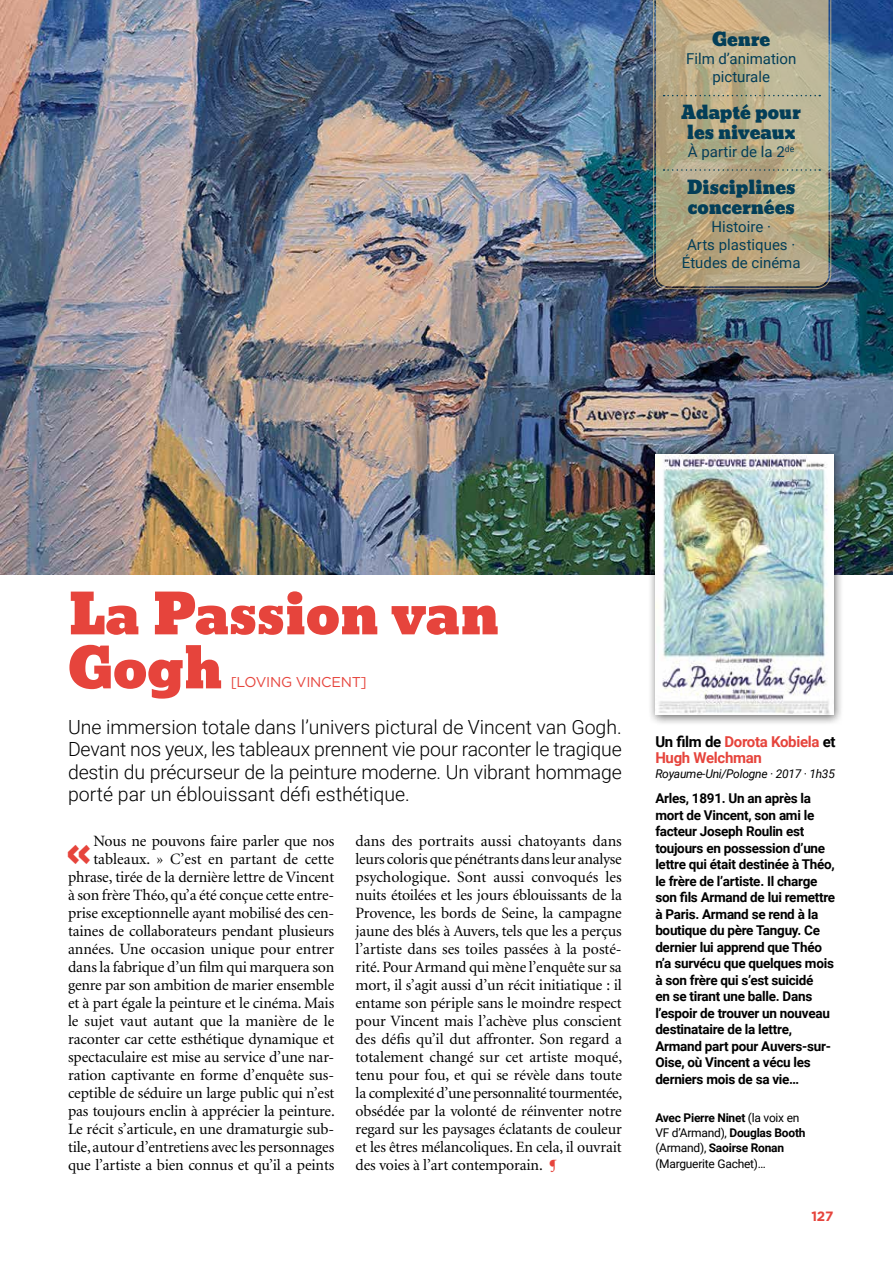
<style>
.page{position:relative;width:893px;height:1263px;background:#fff}
.page>*{position:absolute;margin:0;border:0;box-sizing:border-box;transform-origin:0 0}
.t1{font:54px/54px "Bevan";color:#e6443c}
.t2{font:36.6px "Bevan";color:#e6443c}
.t3{font:300 19.5px/22.5px "Roboto";color:#000;text-align:justify}
.t4{font:18px/19.5px "Bevan";color:#033e58;text-align:center}
.t5{font:15.75px/18px "Minion";letter-spacing:-.01em;color:#000;text-align:right}
.t6{font:15px/18px "Roboto";color:#033e58;text-align:center}
.t7{font:700 15px/16.5px "Roboto";letter-spacing:-.02em;color:#e6443c}
.t8{font:14.25px "Gotham";letter-spacing:-.02em;color:#e6443c}
.t9{font:700 13.5px/16.5px "Roboto";letter-spacing:-.02em;color:#000}
.t10{font:700 13.5px "Gotham";color:#e6443c}
.t11{font:12px/15px "Roboto";letter-spacing:-.02em;color:#000}
.t12{font:italic 12px "Roboto";letter-spacing:-.02em;color:#000}
.s1{font-weight:700;color:#e6443c}
.s2{color:#000}
.s3{font-weight:700}
</style>
<div class="page">
<img style="left:0;top:0;width:893px;height:574px">
<svg style="left:653px;top:0;width:179px;height:290px"></svg>
<svg style="left:655px;top:0;width:175px;height:288px"></svg>
<svg style="left:664px;top:95px;width:156px;height:1px"></svg>
<svg style="left:664px;top:169px;width:156px;height:2px"></svg>
<div style="left:648px;top:447px;width:196px;height:279px;background:#000;opacity:.6"></div>
<img style="left:655px;top:455px;width:178px;height:260px">
<p class="t4" style="left:712px;top:30px;width:60px">Genre</p>
<p class="t6" style="left:686px;top:49px;width:112px">Film d’animation picturale</p>
<p class="t4" style="left:682px;top:103px;width:121px">Adapté pour les niveaux</p>
<p class="t6" style="left:688px;top:142px;width:108px">À partir de la 2<sup>de</sup></p>
<p class="t4" style="left:687px;top:178px;width:110px;text-align:left">Disciplines concernées</p>
<p class="t6" style="left:682px;top:217px;width:120px">Histoire ·<br>Arts plastiques ·<br>Études de cinéma</p>
<h1 class="t1" style="left:68px;top:588px;width:433px">La Passion van<br>Gogh</h1>
<p class="t8" style="left:231px;top:674px;width:138px">[LOVING VINCENT]</p>
<p class="t3" style="left:68px;top:715px;width:555px">Une immersion totale dans l’univers pictural de Vincent van Gogh.<br>Devant nos yeux, les tableaux prennent vie pour raconter le tragique destin du précurseur de la peinture moderne. Un vibrant hommage porté par un éblouissant défi esthétique.</p>
<p class="t5" style="left:68px;top:833px;width:268px">Nous ne pouvons faire parler que nos tableaux. » C’est en partant de cette phrase, tirée de la dernière lettre de Vincent à son frère Théo, qu’a été conçue cette entre&shy;prise exceptionnelle ayant mobilisé des cen&shy;taines de collaborateurs pendant plusieurs années. Une occasion unique pour entrer dans la fabrique d’un film qui marquera son genre par son ambition de marier ensemble et à part égale la peinture et le cinéma. Mais le sujet vaut autant que la manière de le raconter car cette esthétique dynamique et spectaculaire est mise au service d’une nar&shy;ration captivante en forme d’enquête sus&shy;ceptible de séduire un large public qui n’est pas toujours enclin à apprécier la peinture.<br>Le récit s’articule, en une dramaturgie sub&shy;tile, autour d’entretiens avec les personnages que l’artiste a bien connus et qu’il a peints</p>
<p class="t5" style="left:356px;top:833px;width:268px;text-align:justify">dans des portraits aussi chatoyants dans leurs coloris que pénétrants dans leur analyse psychologique. Sont aussi convoqués les nuits étoilées et les jours éblouissants de la Provence, les bords de Seine, la campagne jaune des blés à Auvers, tels que les a perçus l’artiste dans ses toiles passées à la posté&shy;rité. Pour Armand qui mène l’enquête sur sa mort, il s’agit aussi d’un récit initiatique : il entame son périple sans le moindre respect pour Vincent mais l’achève plus conscient des défis qu’il dut affronter. Son regard a totalement changé sur cet artiste moqué, tenu pour fou, et qui se révèle dans toute la complexité d’une personnalité tourmentée, obsédée par la volonté de réinventer notre regard sur les paysages éclatants de couleur et les êtres mélancoliques. En cela, il ouvrait des voies à l’art contemporain. <span class="s1">¶</span></p>
<h2 class="t2" style="left:67px;top:821px;width:25px">«</h2>
<p class="t7" style="left:655px;top:733px;width:182px"><span class="s2">Un film de</span> Dorota Kobiela <span class="s2">et<br></span>Hugh Welchman</p>
<p class="t12" style="left:655px;top:766px;width:181px">Royaume-Uni/Pologne · 2017 · 1h35</p>
<p class="t9" style="left:655px;top:790px;width:181px">Arles, 1891. Un an après la mort de Vincent, son ami le facteur Joseph Roulin est toujours en possession d’une lettre qui était destinée à Théo, le frère de l’artiste. Il charge son fils Armand de lui remettre à Paris. Armand se rend à la boutique du père Tanguy. Ce dernier lui apprend que Théo n’a survécu que quelques mois à son frère qui s’est suicidé<br>en se tirant une balle. Dans l’espoir de trouver un nouveau destinataire de la lettre,<br>Armand part pour Auvers-sur-<br>Oise, où Vincent a vécu les derniers mois de sa vie…</p>
<p class="t11" style="left:655px;top:1110px;width:152px"><span class="s3">Avec Pierre Ninet</span> (la voix en<br>VF d’Armand), <span class="s3">Douglas Booth </span>(Armand), <span class="s3">Saoirse Ronan </span>(Marguerite Gachet)…</p>
<p class="t10" style="left:811px;top:1208px;width:24px">127</p>
</div>
